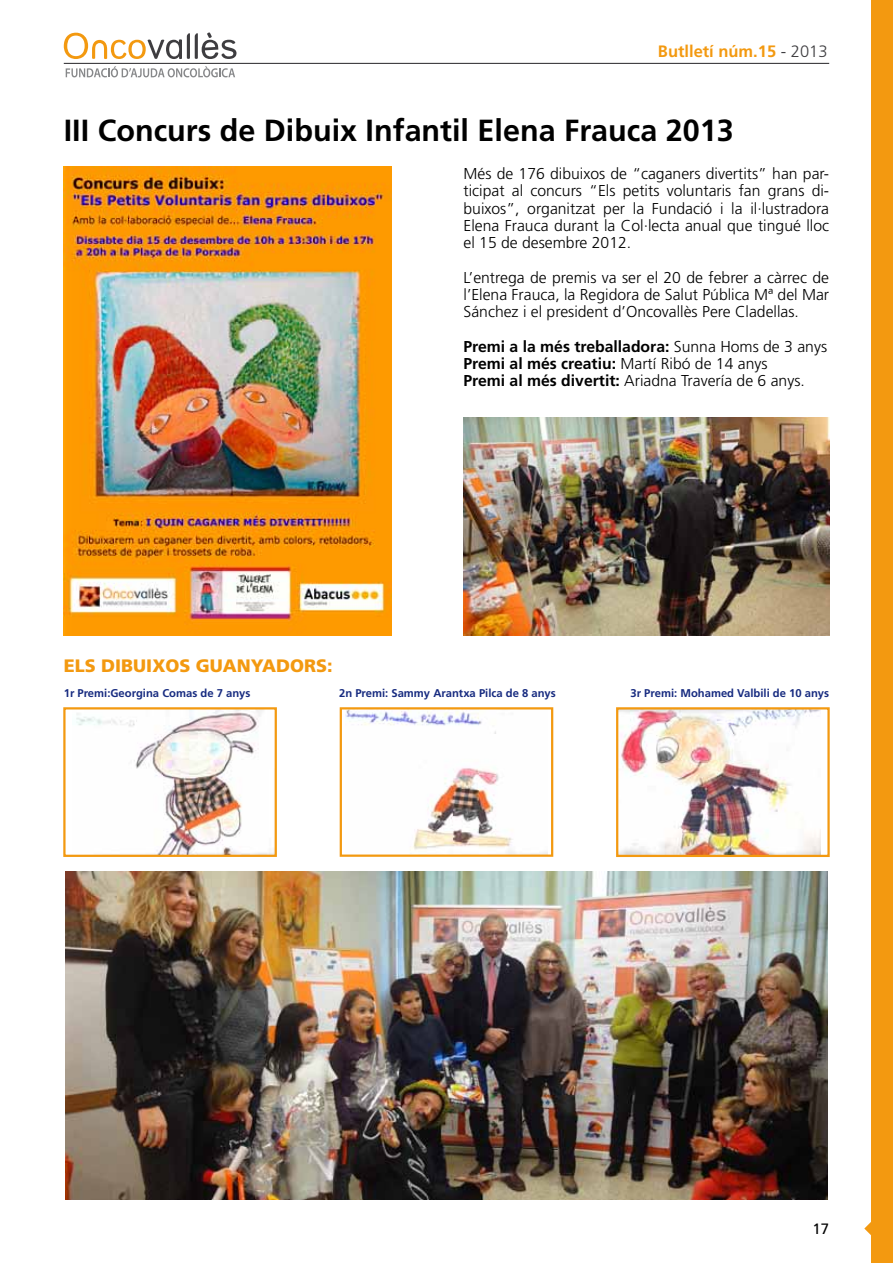
<style>
.page{position:relative;width:893px;height:1263px;background:#fff}
.page>*{position:absolute;margin:0;border:0;box-sizing:border-box;transform-origin:0 0}
.t1{font:700 30.45px "Frutiger";color:#000}
.t2{font:900 18px "Frutiger";color:#f39910}
.t3{font:700 16.5px "Frutiger";color:#f39910}
.t4{font:300 15.75px/17.2px "Frutiger";color:#000;text-align:justify}
.t5{font:700 15.75px/17.2px "Frutiger";color:#000}
.t6{font:15px "Frutiger";color:#000}
.t7{font:700 11.25px "Frutiger";color:#172b80}
.s1{font-weight:300;color:#3e3d40}
.s2{font-weight:300}
</style>
<div class="page">
<svg style="left:64px;top:33px;width:172px;height:26px"></svg>
<svg style="left:66px;top:66px;width:169px;height:11px"></svg>
<hr style="left:64px;top:63px;width:765px;height:1px;background:#3e3d40">
<div style="left:872px;top:0;width:21px;height:1263px;background:#f39910"></div>
<svg style="left:864px;top:1221px;width:8px;height:15px"></svg>
<img style="left:65px;top:872px;width:763px;height:327px">
<img style="left:76px;top:710px;width:198px;height:144px">
<div style="left:63px;top:707px;width:214px;height:150px;border:2px solid #f39910"></div>
<img style="left:345px;top:710px;width:203px;height:144px">
<div style="left:340px;top:707px;width:213px;height:150px;border:2px solid #f39910"></div>
<img style="left:619px;top:710px;width:201px;height:144px">
<div style="left:616px;top:707px;width:214px;height:150px;border:2px solid #f39910"></div>
<img style="left:463px;top:418px;width:366px;height:217px">
<img style="left:64px;top:167px;width:327px;height:468px">
<p class="t3" style="left:658px;top:42px;width:171px">Butlletí núm.15 <span class="s1">- 2013</span></p>
<h1 class="t1" style="left:64px;top:112px;width:671px">III Concurs de Dibuix Infantil Elena Frauca 2013</h1>
<p class="t4" style="left:463px;top:165px;width:367px">Més de 176 dibuixos de “caganers divertits” han par&shy;ticipat al concurs “Els petits voluntaris fan grans di&shy;buixos”, organitzat per la Fundació i la il·lustradora Elena Frauca durant la Col·lecta anual que tingué lloc el 15 de desembre 2012.</p>
<p class="t4" style="left:463px;top:268px;width:367px">L’entrega de premis va ser el 20 de febrer a càrrec de l’Elena Frauca, la Regidora de Salut Pública Mª del Mar Sánchez i el president d’Oncovallès Pere Cladellas.</p>
<p class="t5" style="left:463px;top:337px;width:365px">Premi a la més treballadora: <span class="s2">Sunna Homs de 3 anys<br></span>Premi al més creatiu: <span class="s2">Martí Ribó de 14 anys<br></span>Premi al més divertit: <span class="s2">Ariadna Travería de 6 anys.</span></p>
<p class="t2" style="left:64px;top:655px;width:270px">ELS DIBUIXOS GUANYADORS:</p>
<p class="t7" style="left:64px;top:686px;width:188px">1r Premi:Georgina Comas de 7 anys</p>
<p class="t7" style="left:339px;top:686px;width:218px">2n Premi: Sammy Arantxa Pilca de 8 anys</p>
<p class="t7" style="left:631px;top:686px;width:200px">3r Premi: Mohamed Valbili de 10 anys</p>
<p class="t6" style="left:812px;top:1220px;width:18px">17</p>
</div>
